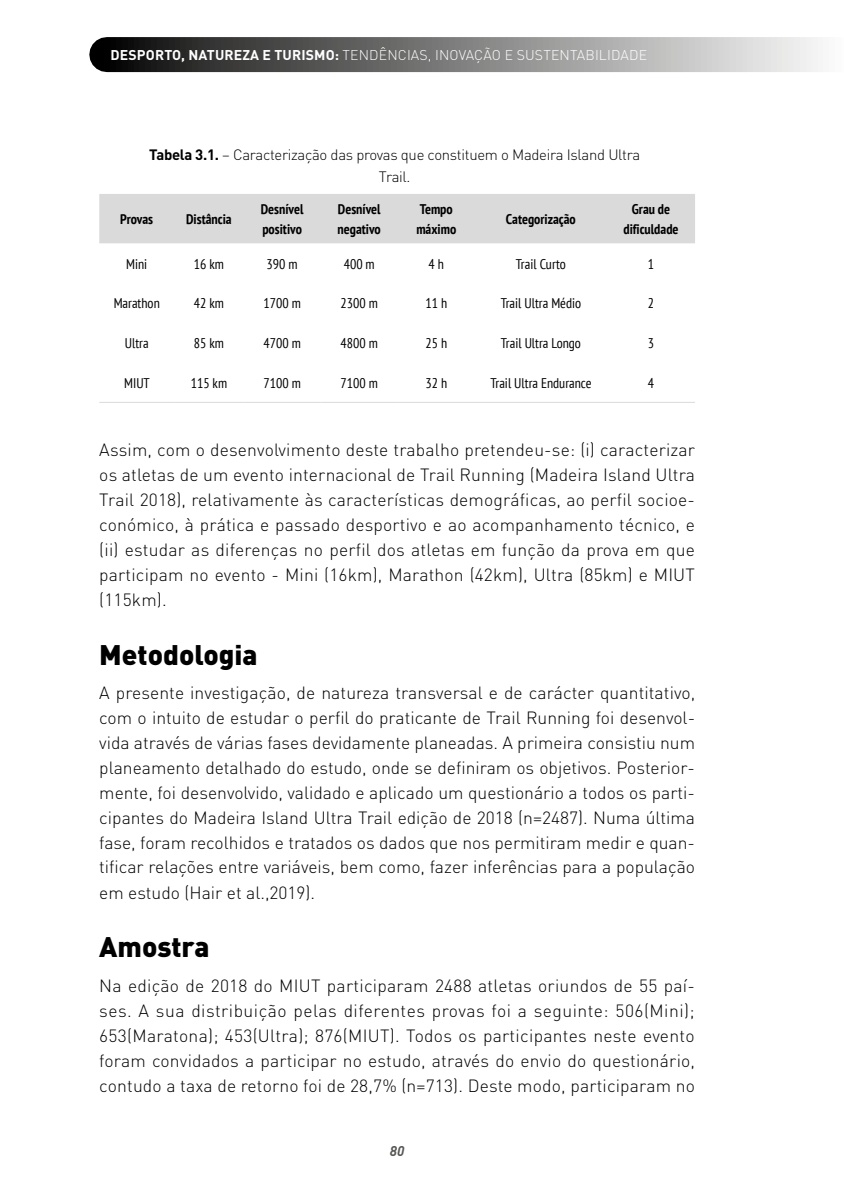
<style>
.page{position:relative;width:844px;height:1191px;background:#fff}
.page>*{position:absolute;margin:0;border:0;box-sizing:border-box;transform-origin:0 0}
.t1{font:900 28px "DINOT";color:#000}
.t2{font:300 17.5px/25px "DINOT";letter-spacing:.01em;color:#000;text-align:justify}
.t3{font:300 14.88px/21.3px "DINOT";letter-spacing:-.02em;color:#000;text-align:center}
.t4{font:condensed 14px "PT Sans";color:#000}
.t5{font:700 condensed 14px/19.2px "PT Sans";color:#000}
.t6{font:300 14px "DINOT";letter-spacing:.01em;color:#fff}
.t7{font:italic 700 14px "DINOT";color:#575756}
.s1{font-weight:700}
</style>
<div class="page">
<div style="left:107px;top:37px;width:736px;height:35px;background:linear-gradient(to right,#0d0d0c,#fdfcfc)"></div>
<div style="left:99px;top:194px;width:595px;height:49px;background:#dadada"></div>
<svg style="left:99px;top:243px;width:595px;height:1px"></svg>
<hr style="left:99px;top:402px;width:75px;height:1px;background:#dadada">
<hr style="left:174px;top:402px;width:69px;height:1px;background:#dadada">
<hr style="left:243px;top:402px;width:77px;height:1px;background:#dadada">
<hr style="left:320px;top:402px;width:77px;height:1px;background:#dadada">
<hr style="left:397px;top:402px;width:77px;height:1px;background:#dadada">
<hr style="left:474px;top:402px;width:132px;height:1px;background:#dadada">
<hr style="left:606px;top:402px;width:88px;height:1px;background:#dadada">
<p class="t6" style="left:110px;top:45px;width:538px"><span class="s1">DESPORTO, NATUREZA E TURISMO:</span> TENDÊNCIAS, INOVAÇÃO E SUSTENTABILIDADE</p>
<p class="t3" style="left:149px;top:144px;width:492px"><span class="s1">Tabela 3.1.</span> – Caracterização das provas que constituem o Madeira Island Ultra<br>Trail.</p>
<p class="t5" style="left:120px;top:209px;width:34px">Provas</p>
<p class="t5" style="left:186px;top:209px;width:47px">Distância</p>
<p class="t5" style="left:261px;top:199px;width:44px">Desnível positivo</p>
<p class="t5" style="left:337px;top:199px;width:45px">Desnível negativo</p>
<p class="t5" style="left:416px;top:199px;width:41px">Tempo máximo</p>
<p class="t5" style="left:506px;top:209px;width:71px">Categorização</p>
<p class="t5" style="left:623px;top:199px;width:57px;text-align:center">Grau de dificuldade</p>
<p class="t4" style="left:126px;top:255px;width:23px">Mini</p>
<p class="t4" style="left:194px;top:255px;width:32px">16 km</p>
<p class="t4" style="left:266px;top:255px;width:32px">390 m</p>
<p class="t4" style="left:343px;top:255px;width:32px">400 m</p>
<p class="t4" style="left:428px;top:255px;width:17px">4 h</p>
<p class="t4" style="left:515px;top:255px;width:52px">Trail Curto</p>
<p class="t4" style="left:647px;top:255px;width:8px">1</p>
<p class="t4" style="left:114px;top:294px;width:48px">Marathon</p>
<p class="t4" style="left:194px;top:294px;width:32px">42 km</p>
<p class="t4" style="left:263px;top:294px;width:39px">1700 m</p>
<p class="t4" style="left:340px;top:294px;width:39px">2300 m</p>
<p class="t4" style="left:425px;top:294px;width:23px">11 h</p>
<p class="t4" style="left:500px;top:294px;width:82px">Trail Ultra Médio</p>
<p class="t4" style="left:647px;top:294px;width:8px">2</p>
<p class="t4" style="left:125px;top:334px;width:25px">Ultra</p>
<p class="t4" style="left:194px;top:334px;width:32px">85 km</p>
<p class="t4" style="left:263px;top:334px;width:39px">4700 m</p>
<p class="t4" style="left:340px;top:334px;width:39px">4800 m</p>
<p class="t4" style="left:425px;top:334px;width:23px">25 h</p>
<p class="t4" style="left:500px;top:334px;width:82px">Trail Ultra Longo</p>
<p class="t4" style="left:647px;top:334px;width:8px">3</p>
<p class="t4" style="left:124px;top:374px;width:27px">MIUT</p>
<p class="t4" style="left:191px;top:374px;width:38px">115 km</p>
<p class="t4" style="left:263px;top:374px;width:39px">7100 m</p>
<p class="t4" style="left:340px;top:374px;width:39px">7100 m</p>
<p class="t4" style="left:425px;top:374px;width:23px">32 h</p>
<p class="t4" style="left:490px;top:374px;width:102px">Trail Ultra Endurance</p>
<p class="t4" style="left:647px;top:374px;width:8px">4</p>
<p class="t2" style="left:99px;top:436px;width:597px">Assim, com o desenvolvimento deste trabalho pretendeu-se: (i) caracterizar os atletas de um evento internacional de Trail Running (Madeira Island Ultra Trail 2018), relativamente às características demográficas, ao perfil socioe&shy;conómico, à prática e passado desportivo e ao acompanhamento técnico, e (ii) estudar as diferenças no perfil dos atletas em função da prova em que participam no evento - Mini (16km), Marathon (42km), Ultra (85km) e MIUT (115km).</p>
<h1 class="t1" style="left:99px;top:635px;width:160px">Metodologia</h1>
<p class="t2" style="left:99px;top:680px;width:597px">A presente investigação, de natureza transversal e de carácter quantitativo, com o intuito de estudar o perfil do praticante de Trail Running foi desenvol&shy;vida através de várias fases devidamente planeadas. A primeira consistiu num planeamento detalhado do estudo, onde se definiram os objetivos. Posterior&shy;mente, foi desenvolvido, validado e aplicado um questionário a todos os parti&shy;cipantes do Madeira Island Ultra Trail edição de 2018 (n=2487). Numa última fase, foram recolhidos e tratados os dados que nos permitiram medir e quan&shy;tificar relações entre variáveis, bem como, fazer inferências para a população em estudo (Hair et al.,2019).</p>
<h1 class="t1" style="left:99px;top:928px;width:112px">Amostra</h1>
<p class="t2" style="left:99px;top:972px;width:597px">Na edição de 2018 do MIUT participaram 2488 atletas oriundos de 55 paí&shy;ses. A sua distribuição pelas diferentes provas foi a seguinte: 506(Mini); 653(Maratona); 453(Ultra); 876(MIUT). Todos os participantes neste evento foram convidados a participar no estudo, através do envio do questionário, contudo a taxa de retorno foi de 28,7% (n=713). Deste modo, participaram no</p>
<p class="t7" style="left:390px;top:1141px;width:16px">80</p>
</div>
